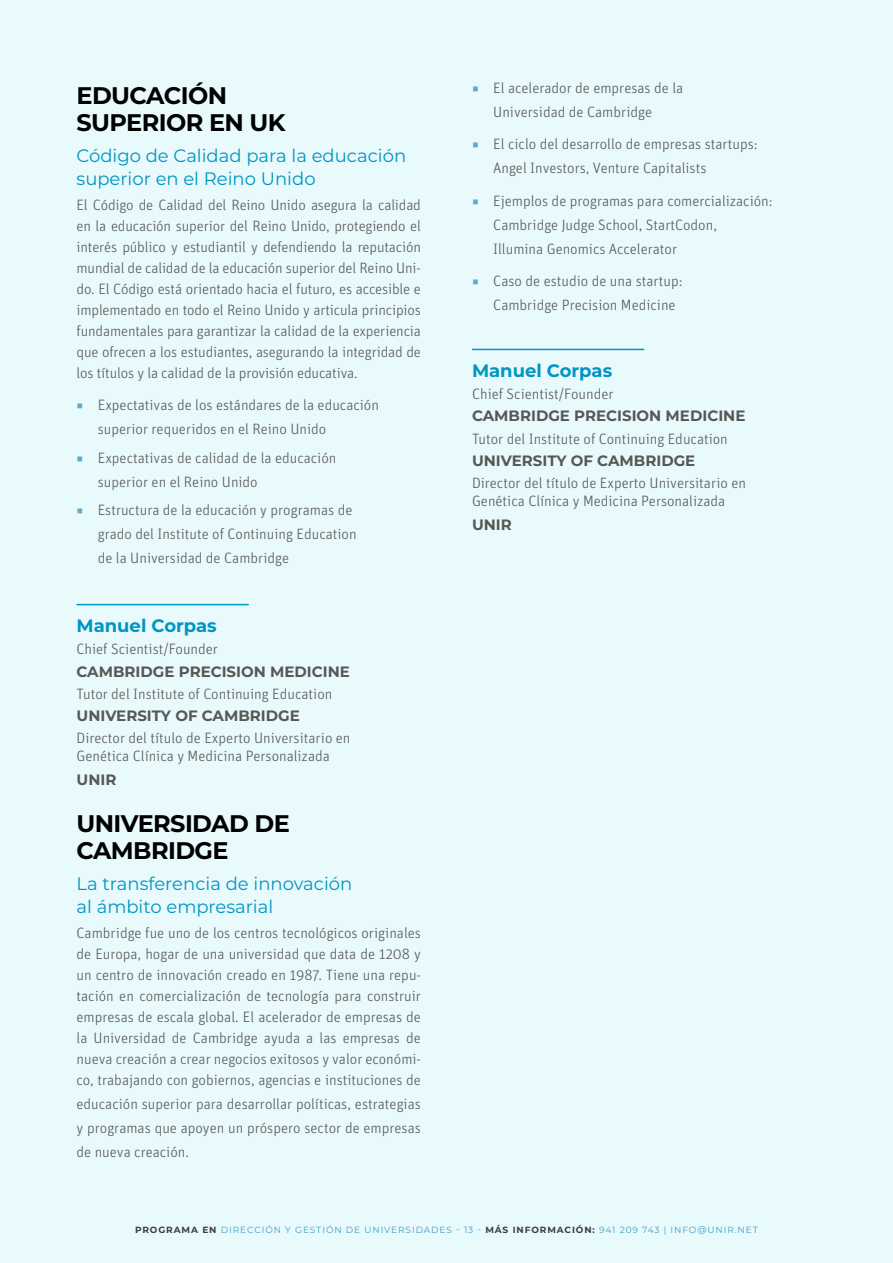
<style>
.page{position:relative;width:893px;height:1263px;background:#e9fafc}
.page>*{position:absolute;margin:0;border:0;box-sizing:border-box;transform-origin:0 0}
.t1{font:700 24px/27px "Montserrat";letter-spacing:-.025em;color:#000}
.t2{font:18px/22.5px "Montserrat";color:#0095c3}
.t3{font:700 18px "Montserrat";color:#0095c3}
.t4{font:300 15px/21px "Unit OT";color:#575756}
.t5{font:700 15px "Montserrat";color:#575756}
.t6{font:9px "Montserrat";letter-spacing:.1em;color:#3e9ec9}
.s1{color:#5fa8d0}
.s2{font-weight:700;color:#3c3c3b}
</style>
<div class="page">
<hr style="left:77px;top:604px;width:172px;height:1px;background:#0095c3">
<hr style="left:472px;top:349px;width:172px;height:1px;background:#0095c3">
<h1 class="t1" style="left:77px;top:81px;width:211px">EDUCACIÓN<br>SUPERIOR EN UK</h1>
<p class="t2" style="left:77px;top:144px;width:331px">Código de Calidad para la educación superior en el Reino Unido</p>
<p class="t4" style="left:77px;top:194px;width:346px;text-align:justify">El Código de Calidad del Reino Unido asegura la calidad en la educación superior del Reino Unido, protegiendo el interés público y estudiantil y defendiendo la reputación mundial de calidad de la educación superior del Reino Uni&shy;do. El Código está orientado hacia el futuro, es accesible e implementado en todo el Reino Unido y articula principios fundamentales para garantizar la calidad de la experiencia que ofrecen a los estudiantes, asegurando la integridad de los títulos y la calidad de la provisión educativa.</p>
<p class="t4" style="left:98px;top:393px;width:283px;line-height:24px;text-indent:-21px"><span class="s1">◾</span> Expectativas de los estándares de la educación superior requeridos en el Reino Unido</p>
<p class="t4" style="left:98px;top:445px;width:240px;line-height:24px;text-indent:-21px"><span class="s1">◾</span> Expectativas de calidad de la educación superior en el Reino Unido</p>
<p class="t4" style="left:98px;top:498px;width:260px;line-height:24px;text-indent:-21px"><span class="s1">◾</span> Estructura de la educación y programas de grado del Institute of Continuing Education de la Universidad de Cambridge</p>
<p class="t3" style="left:77px;top:613px;width:142px">Manuel Corpas</p>
<p class="t4" style="left:77px;top:639px;width:143px">Chief Scientist/Founder</p>
<p class="t5" style="left:77px;top:660px;width:275px">CAMBRIDGE PRECISION MEDICINE</p>
<p class="t4" style="left:77px;top:683px;width:257px">Tutor del Institute of Continuing Education</p>
<p class="t5" style="left:77px;top:705px;width:225px">UNIVERSITY OF CAMBRIDGE</p>
<p class="t4" style="left:77px;top:729px;width:275px;line-height:18px">Director del título de Experto Universitario en<br>Genética Clínica y Medicina Personalizada</p>
<p class="t5" style="left:77px;top:769px;width:41px">UNIR</p>
<h1 class="t1" style="left:77px;top:809px;width:215px">UNIVERSIDAD DE<br>CAMBRIDGE</h1>
<p class="t2" style="left:77px;top:872px;width:277px">La transferencia de innovación al ámbito empresarial</p>
<p class="t4" style="left:77px;top:922px;width:346px;text-align:justify">Cambridge fue uno de los centros tecnológicos originales de Europa, hogar de una universidad que data de 1208 y un centro de innovación creado en 1987. Tiene una repu&shy;tación en comercialización de tecnología para construir empresas de escala global. El acelerador de empresas de la Universidad de Cambridge ayuda a las empresas de nueva creación a crear negocios exitosos y valor económi&shy;co, trabajando con gobiernos, agencias e instituciones de</p>
<p class="t4" style="left:77px;top:1092px;width:346px;line-height:24px;text-align:justify">educación superior para desarrollar políticas, estrategias y programas que apoyen un próspero sector de empresas de nueva creación.</p>
<p class="t4" style="left:493px;top:76px;width:191px;line-height:24px;text-indent:-21px"><span class="s1">◾</span> El acelerador de empresas de la<br>Universidad de Cambridge</p>
<p class="t4" style="left:493px;top:132px;width:266px;line-height:24px;text-indent:-21px"><span class="s1">◾</span> El ciclo del desarrollo de empresas startups:<br>Angel Investors, Venture Capitalists</p>
<p class="t4" style="left:493px;top:189px;width:281px;line-height:24px;text-indent:-21px"><span class="s1">◾</span> Ejemplos de programas para comercialización:<br>Cambridge Judge School, StartCodon,<br>Illumina Genomics Accelerator</p>
<p class="t4" style="left:493px;top:269px;width:191px;line-height:24px;text-indent:-21px"><span class="s1">◾</span> Caso de estudio de una startup:<br>Cambridge Precision Medicine</p>
<p class="t3" style="left:472px;top:357px;width:142px">Manuel Corpas</p>
<p class="t4" style="left:472px;top:383px;width:143px">Chief Scientist/Founder</p>
<p class="t5" style="left:472px;top:405px;width:275px">CAMBRIDGE PRECISION MEDICINE</p>
<p class="t4" style="left:472px;top:428px;width:257px">Tutor del Institute of Continuing Education</p>
<p class="t5" style="left:472px;top:450px;width:225px">UNIVERSITY OF CAMBRIDGE</p>
<p class="t4" style="left:472px;top:474px;width:275px;line-height:18px">Director del título de Experto Universitario en<br>Genética Clínica y Medicina Personalizada</p>
<p class="t5" style="left:472px;top:514px;width:41px">UNIR</p>
<p class="t6" style="left:135px;top:1224px;width:624px"><span class="s2">PROGRAMA EN</span> DIRECCIÓN Y GESTIÓN DE UNIVERSIDADES - 13 - <span class="s2">MÁS INFORMACIÓN:</span> 941 209 743 | INFO@UNIR.NET</p>
</div>
